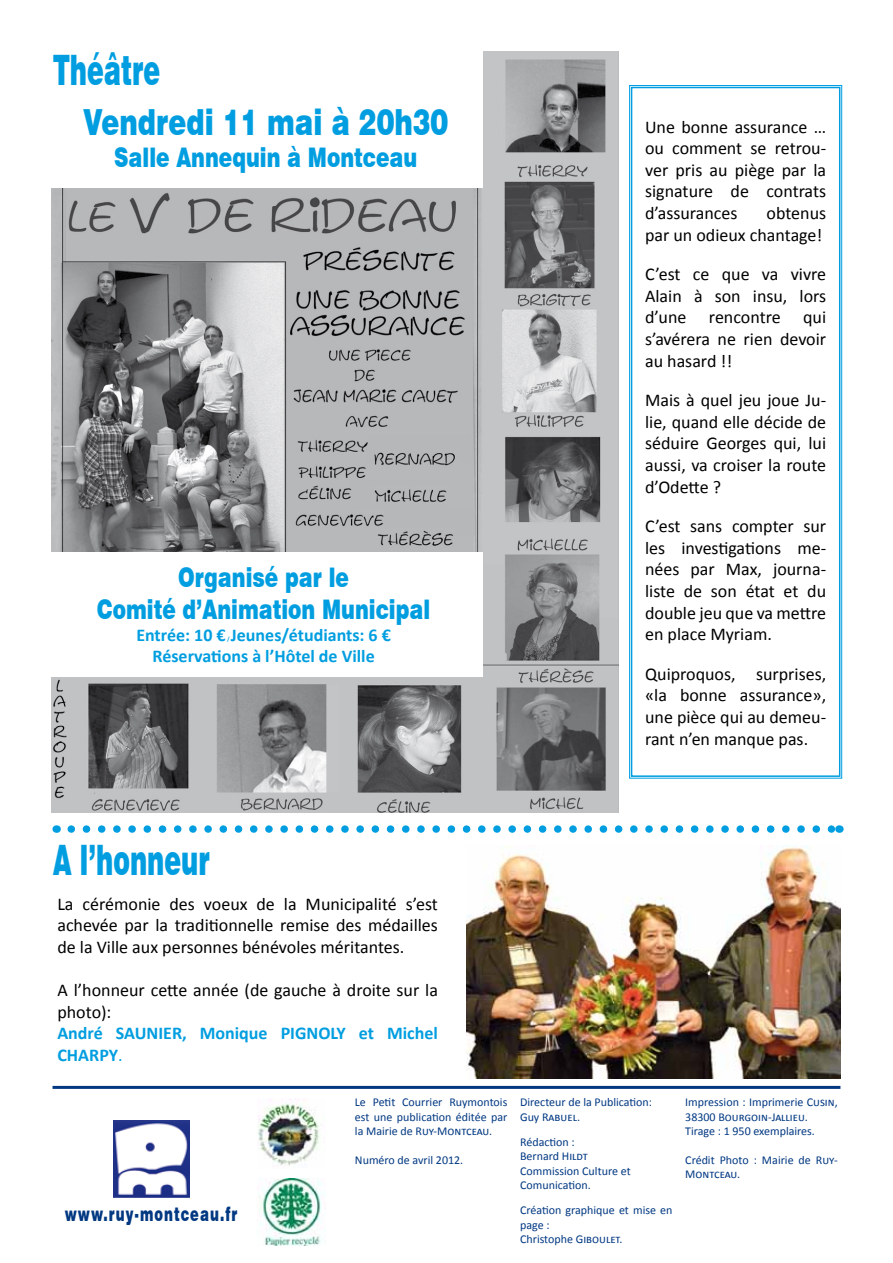
<style>
.page{position:relative;width:893px;height:1263px;background:#fff}
.page>*{position:absolute;margin:0;border:0;box-sizing:border-box;transform-origin:0 0}
.t1{font:900 42px "Swiss 721 BT";color:#009ee0;scale:.6 1}
.t2{font:900 36px "Swiss 721 BT";color:#009ee0;scale:.75 1}
.t3{font:900 27px/32.4px "Swiss 721 BT";color:#009ee0;text-align:center;scale:.75 1}
.t4{font:900 19.5px "Swiss 721 BT";letter-spacing:.08em;color:#003882;scale:.67 1}
.t5{font:18px/21.6px "Calibri";color:#000;text-align:justify}
.t6{font:700 18px/21.6px "Calibri";color:#009ee0}
.t7{font:12px/14.4px "Calibri";color:#003882}
.t8{font:700 6px "Calibri";color:#009ee0}
.s1{font-weight:400}
</style>
<div class="page">
<hr style="left:53px;top:1086px;width:787px;height:3px;background:#003882">
<img style="left:257px;top:1099px;width:62px;height:67px">
<img style="left:257px;top:1178px;width:68px;height:67px">
<img style="left:114px;top:1120px;width:75px;height:78px">
<img style="left:51px;top:51px;width:567px;height:762px">
<div style="left:45px;top:552px;width:438px;height:124px;background:#fff"></div>
<svg style="left:629px;top:85px;width:213px;height:694px"></svg>
<div style="left:631px;top:87px;width:209px;height:690px;border:2px solid #009ee0"></div>
<div style="left:49px;top:85px;width:434px;height:102px;background:#fff"></div>
<div style="left:45px;top:51px;width:438px;height:43px;background:#fff"></div>
<svg style="left:71px;top:825px;width:760px;height:8px"></svg>
<img style="left:466px;top:845px;width:374px;height:233px">
<h1 class="t1" style="left:53px;top:44px;width:180px">Théâtre</h1>
<h2 class="t2" style="left:83px;top:100px;width:488px">Vendredi 11 mai à 20h30</h2>
<h3 class="t3" style="left:114px;top:141px;width:406px">Salle Annequin à Montceau</h3>
<h3 class="t3" style="left:97px;top:561px;width:446px">Organisé par le<br>Comité d’Animation Municipal</h3>
<p class="t6" style="left:136px;top:623px;width:256px">Entrée: 10 € Jeunes/étudiants: 6 €</p>
<p class="t8" style="left:227px;top:635px;width:4px">/</p>
<p class="t6" style="left:153px;top:645px;width:224px">Réservations à l’Hôtel de Ville</p>
<p class="t5" style="left:645px;top:115px;width:183px">Une bonne assurance … ou comment se retrou&shy;ver pris au piège par la signature de contrats d’assurances</p>
<p class="t5" style="left:645px;top:201px;width:183px;text-align:right">obtenus<br>par un odieux chantage!</p>
<p class="t5" style="left:645px;top:263px;width:183px">C’est ce que va vivre Alain à son insu, lors d’une rencontre qui s’avérera ne rien devoir au hasard !!</p>
<p class="t5" style="left:645px;top:389px;width:183px">Mais à quel jeu joue Ju&shy;lie, quand elle décide de séduire Georges qui, lui aussi, va croiser la route d’Odette ?</p>
<p class="t5" style="left:645px;top:515px;width:183px">C’est sans compter sur les investigations me&shy;nées par Max, journa&shy;liste de son état et du double jeu que va mettre en place Myriam.</p>
<p class="t5" style="left:645px;top:662px;width:183px">Quiproquos, surprises, «la bonne assurance», une pièce qui au demeu&shy;rant n’en manque pas.</p>
<h1 class="t1" style="left:53px;top:834px;width:263px">A l’honneur</h1>
<p class="t5" style="left:57px;top:892px;width:382px">La cérémonie des voeux de la Municipalité s’est achevée par la traditionnelle remise des médailles de la Ville aux personnes bénévoles méritantes.</p>
<p class="t5" style="left:57px;top:978px;width:382px">A l’honneur cette année (de gauche à droite sur la photo):</p>
<p class="t6" style="left:57px;top:1022px;width:382px">André SAUNIER, Monique PIGNOLY et Michel<br>CHARPY<span class="s1">.</span></p>
<p class="t4" style="left:65px;top:1202px;width:259px">www.ruy-montceau.fr</p>
<p class="t7" style="left:355px;top:1094px;width:154px;text-align:justify">Le Petit Courrier Ruymontois est une publication éditée par la Mairie de Ruy-Montceau.</p>
<p class="t7" style="left:355px;top:1152px;width:110px">Numéro de avril 2012.</p>
<p class="t7" style="left:520px;top:1094px;width:133px">Directeur de la Publication:<br>Guy Rabuel.</p>
<p class="t7" style="left:520px;top:1134px;width:112px">Rédaction :<br>Bernard Hildt<br>Commission Culture et<br>Comunication.</p>
<p class="t7" style="left:520px;top:1202px;width:154px">Création graphique et mise en page :<br>Christophe Giboulet.</p>
<p class="t7" style="left:685px;top:1094px;width:154px">Impression : Imprimerie Cusin,<br>38300 Bourgoin-Jallieu.<br>Tirage : 1 950 exemplaires.</p>
<p class="t7" style="left:685px;top:1152px;width:154px">Crédit Photo : Mairie de Ruy-<br>Montceau.</p>
</div>
